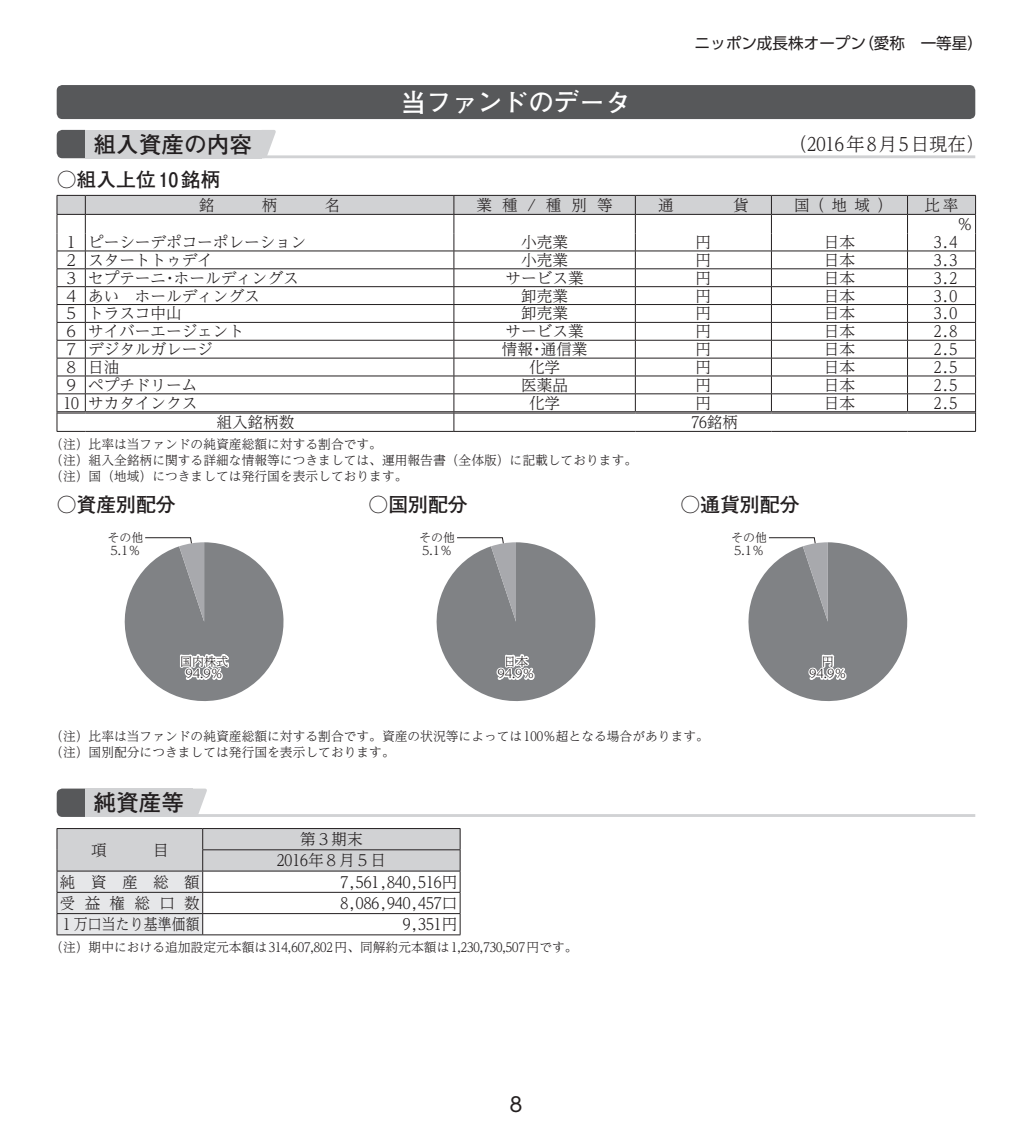
<style>
.page{position:relative;width:1032px;height:1134px;background:#fff}
.page>*{position:absolute;margin:0;border:0;box-sizing:border-box;transform-origin:0 0}
.t1{font:700 25.6px "Futo Go B101 Pro";color:#fff}
.t2{font:700 22.6px "Futo Go B101 Pro";color:#231f20}
.t3{font:700 19.8px "Futo Go B101 Pro";color:#231f20}
.t4{font:19.8px "UD Shin Go Pro";color:#231f20}
.t5{font:300 18.4px "UD Reimin Pro";color:#231f20}
.t6{font:300 15.6px/19px "UD Reimin Pro";color:#231f20}
.t7{font:15.6px "UD Shin Go Pro";color:#231f20}
.t8{font:300 15.6px "UD Reimin Pro";color:#231f20;scale:.89 1}
.t9{font:300 12.8px/16.4px "UD Reimin Pro";color:#231f20}
.t10{font:300 12px/12.8px "UD Reimin Pro";color:#231f20;text-align:center}
</style>
<div class="page">
<div style="left:57px;top:85px;width:918px;height:34px;background:#57585a;border-radius:6px"></div>
<hr style="left:85px;top:155px;width:890px;height:3px;background:#d1d2d4">
<svg style="left:57px;top:130px;width:28px;height:28px"></svg>
<div style="left:85px;top:130px;width:177px;height:28px;background:#d1d2d4"></div>
<svg style="left:262px;top:130px;width:14px;height:26px"></svg>
<svg style="left:57px;top:195px;width:919px;height:237px"></svg>
<svg style="left:124px;top:537px;width:160px;height:164px"></svg>
<svg style="left:436px;top:537px;width:160px;height:164px"></svg>
<svg style="left:748px;top:537px;width:160px;height:164px"></svg>
<hr style="left:85px;top:814px;width:890px;height:3px;background:#d1d2d4">
<svg style="left:57px;top:788px;width:28px;height:29px"></svg>
<div style="left:85px;top:788px;width:108px;height:29px;background:#d1d2d4"></div>
<svg style="left:193px;top:788px;width:14px;height:26px"></svg>
<svg style="left:57px;top:828px;width:404px;height:107px"></svg>
<hr style="left:57px;top:892px;width:146px;height:1px;background:#231f20">
<hr style="left:57px;top:913px;width:146px;height:1px;background:#231f20">
<hr style="left:57px;top:934px;width:146px;height:1px;background:#231f20">
<hr style="left:203px;top:892px;width:257px;height:1px;background:#231f20">
<hr style="left:203px;top:913px;width:257px;height:1px;background:#231f20">
<hr style="left:203px;top:934px;width:257px;height:1px;background:#231f20">
<h1 class="t1" style="left:401px;top:82px;width:231px">当ファンドのデータ</h1>
<p class="t7" style="left:694px;top:31px;width:290px">ニッポン成長株オープン（愛称　一等星）</p>
<h2 class="t2" style="left:94px;top:126px;width:160px">組入資産の内容</h2>
<p class="t5" style="left:789px;top:129px;width:197px">（2016年8月 5日現在）</p>
<p class="t3" style="left:57px;top:164px;width:165px">○組入上位 10銘柄</p>
<p class="t6" style="left:199px;top:195px;width:17px">銘</p>
<p class="t6" style="left:262px;top:195px;width:17px">柄</p>
<p class="t6" style="left:325px;top:195px;width:17px">名</p>
<p class="t6" style="left:477px;top:195px;width:138px">業種/種別等</p>
<p class="t6" style="left:658px;top:195px;width:17px">通</p>
<p class="t6" style="left:733px;top:195px;width:17px">貨</p>
<p class="t6" style="left:794px;top:195px;width:100px">国（地域）</p>
<p class="t6" style="left:957px;top:195px;width:17px;text-indent:-33px">比率％</p>
<p class="t6" style="left:63px;top:232px;width:245px">1 ピーシーデポコーポレーション</p>
<p class="t6" style="left:521px;top:232px;width:48px">小売業</p>
<p class="t6" style="left:695px;top:232px;width:17px">円</p>
<p class="t6" style="left:824px;top:232px;width:33px">日本</p>
<p class="t6" style="left:934px;top:232px;width:25px">3.4</p>
<p class="t6" style="left:63px;top:250px;width:151px">2 スタートトゥデイ</p>
<p class="t6" style="left:521px;top:250px;width:48px">小売業</p>
<p class="t6" style="left:695px;top:250px;width:17px">円</p>
<p class="t6" style="left:824px;top:250px;width:33px">日本</p>
<p class="t6" style="left:934px;top:250px;width:25px">3.3</p>
<p class="t6" style="left:63px;top:268px;width:237px">3 セプテーニ・ホールディングス</p>
<p class="t6" style="left:506px;top:268px;width:79px">サービス業</p>
<p class="t6" style="left:695px;top:268px;width:17px">円</p>
<p class="t6" style="left:824px;top:268px;width:33px">日本</p>
<p class="t6" style="left:934px;top:268px;width:25px">3.2</p>
<p class="t6" style="left:63px;top:286px;width:198px">4 あい　ホールディングス</p>
<p class="t6" style="left:521px;top:286px;width:48px">卸売業</p>
<p class="t6" style="left:695px;top:286px;width:17px">円</p>
<p class="t6" style="left:824px;top:286px;width:33px">日本</p>
<p class="t6" style="left:934px;top:286px;width:25px">3.0</p>
<p class="t6" style="left:63px;top:303px;width:120px">5 トラスコ中山</p>
<p class="t6" style="left:521px;top:303px;width:48px">卸売業</p>
<p class="t6" style="left:695px;top:303px;width:17px">円</p>
<p class="t6" style="left:824px;top:303px;width:33px">日本</p>
<p class="t6" style="left:934px;top:303px;width:25px">3.0</p>
<p class="t6" style="left:63px;top:321px;width:182px">6 サイバーエージェント</p>
<p class="t6" style="left:506px;top:321px;width:79px">サービス業</p>
<p class="t6" style="left:695px;top:321px;width:17px">円</p>
<p class="t6" style="left:824px;top:321px;width:33px">日本</p>
<p class="t6" style="left:934px;top:321px;width:25px">2.8</p>
<p class="t6" style="left:63px;top:339px;width:151px">7 デジタルガレージ</p>
<p class="t6" style="left:502px;top:339px;width:87px">情報・通信業</p>
<p class="t6" style="left:695px;top:339px;width:17px">円</p>
<p class="t6" style="left:824px;top:339px;width:33px">日本</p>
<p class="t6" style="left:934px;top:339px;width:25px">2.5</p>
<p class="t6" style="left:63px;top:357px;width:57px">8 日油</p>
<p class="t6" style="left:529px;top:357px;width:33px">化学</p>
<p class="t6" style="left:695px;top:357px;width:17px">円</p>
<p class="t6" style="left:824px;top:357px;width:33px">日本</p>
<p class="t6" style="left:934px;top:357px;width:25px">2.5</p>
<p class="t6" style="left:63px;top:375px;width:135px">9 ペプチドリーム</p>
<p class="t6" style="left:521px;top:375px;width:48px">医薬品</p>
<p class="t6" style="left:695px;top:375px;width:17px">円</p>
<p class="t6" style="left:824px;top:375px;width:33px">日本</p>
<p class="t6" style="left:934px;top:375px;width:25px">2.5</p>
<p class="t6" style="left:63px;top:393px;width:135px">10 サカタインクス</p>
<p class="t6" style="left:529px;top:393px;width:33px">化学</p>
<p class="t6" style="left:695px;top:393px;width:17px">円</p>
<p class="t6" style="left:824px;top:393px;width:33px">日本</p>
<p class="t6" style="left:934px;top:393px;width:25px">2.5</p>
<p class="t6" style="left:216px;top:412px;width:79px">組入銘柄数</p>
<p class="t6" style="left:691px;top:412px;width:48px">76銘柄</p>
<p class="t9" style="left:50px;top:435px;width:588px">（注）比率は当ファンドの純資産総額に対する割合です。<br>（注）組入全銘柄に関する詳細な情報等につきましては、運用報告書（全体版）に記載しております。（注）国（地域）につきましては発行国を表示しております。</p>
<p class="t3" style="left:57px;top:488px;width:121px">○資産別配分</p>
<p class="t3" style="left:680px;top:488px;width:121px">○通貨別配分</p>
<p class="t3" style="left:369px;top:488px;width:101px">○国別配分</p>
<p class="t10" style="left:107px;top:531px;width:38px;text-align:left">その他<br>5.1％</p>
<p class="t10" style="left:419px;top:531px;width:38px;text-align:left">その他<br>5.1％</p>
<p class="t10" style="left:731px;top:531px;width:38px;text-align:left">その他<br>5.1％</p>
<p class="t10" style="left:180px;top:654px;width:50px">国内株式<br>94.9％</p>
<p class="t10" style="left:497px;top:654px;width:39px">日本<br>94.9％</p>
<p class="t10" style="left:809px;top:654px;width:39px">円<br>94.9％</p>
<p class="t9" style="left:50px;top:727px;width:660px">（注）比率は当ファンドの純資産総額に対する割合です。資産の状況等によっては 100％超となる場合があります。（注）国別配分につきましては発行国を表示しております。</p>
<h2 class="t2" style="left:94px;top:785px;width:92px">純資産等</h2>
<p class="t6" style="left:91px;top:840px;width:17px">項</p>
<p class="t6" style="left:153px;top:840px;width:17px">目</p>
<p class="t6" style="left:277px;top:828px;width:111px;line-height:21.2px;text-align:center">第3期末<br>2016年8月5日</p>
<p class="t6" style="left:60px;top:872px;width:142px">純資産総額</p>
<p class="t6" style="left:340px;top:872px;width:118px">7,561,840,516円</p>
<p class="t6" style="left:60px;top:893px;width:142px">受益権総口数</p>
<p class="t6" style="left:340px;top:893px;width:118px">8,086,940,457口</p>
<p class="t8" style="left:60px;top:911px;width:159px">1万口当たり基準価額</p>
<p class="t6" style="left:403px;top:914px;width:56px">9,351円</p>
<p class="t9" style="left:50px;top:938px;width:529px">（注）期中における追加設定元本額は 314,607,802円、同解約元本額は 1,230,730,507円です。</p>
<p class="t4" style="left:509px;top:1088px;width:15px">8</p>
</div>
